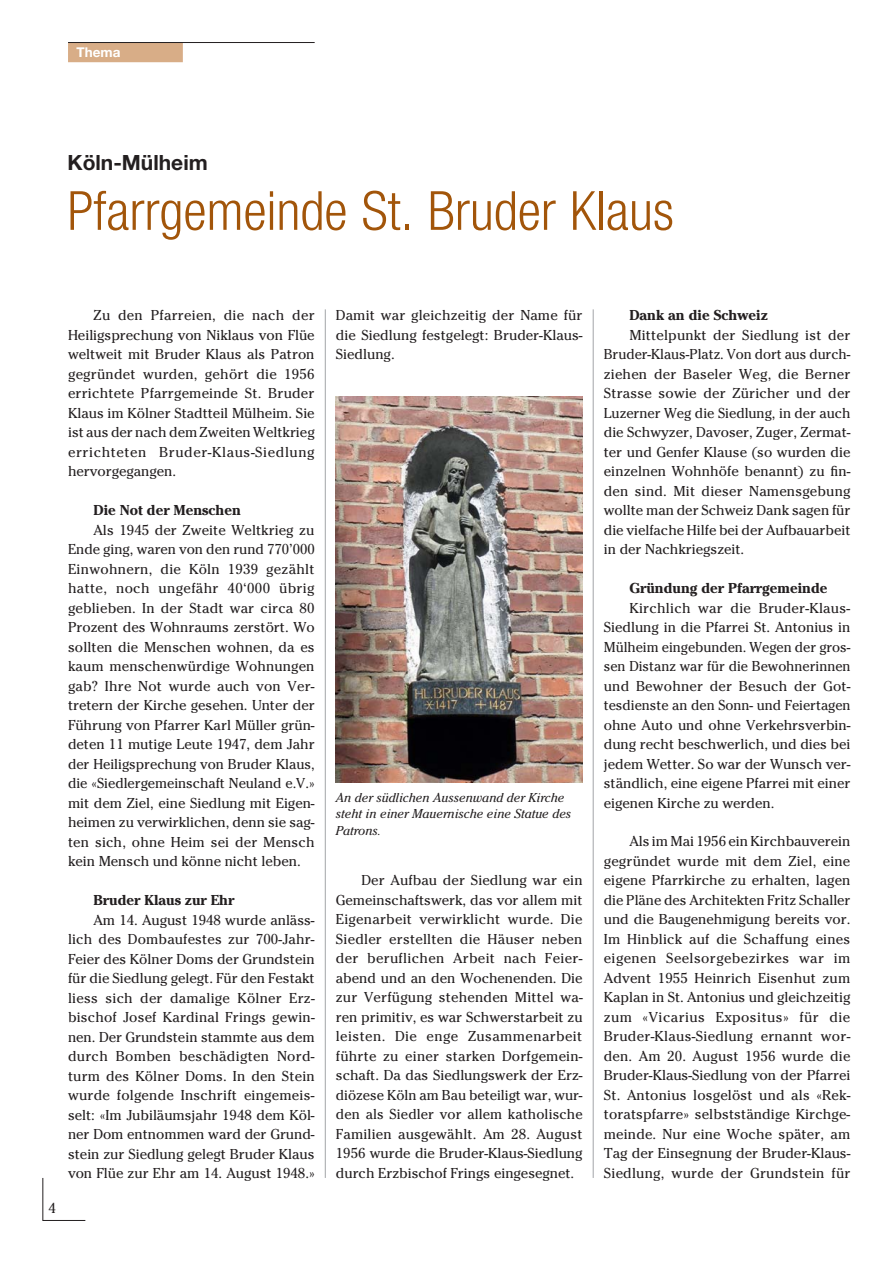
<style>
.page{position:relative;width:893px;height:1263px;background:#fff}
.page>*{position:absolute;margin:0;border:0;box-sizing:border-box;transform-origin:0 0}
.t1{font:300 condensed 54px "Helvetica Neue LT Std";color:#a2550a}
.t2{font:700 21px "Helvetica Neue";color:#231f20}
.t3{font:14.25px/19.5px "Cheltenham";color:#231f20;text-align:justify}
.t4{font:700 14.25px "Cheltenham";color:#231f20}
.t5{font:700 13.5px "Helvetica Neue";color:#fff}
.t6{font:italic 12.75px/16.5px "Cheltenham";color:#231f20}
</style>
<div class="page">
<svg style="left:42px;top:1178px;width:44px;height:43px"></svg>
<div style="left:68px;top:43px;width:115px;height:19px;background:#d8ad87"></div>
<hr style="left:68px;top:42px;width:247px;height:1px;background:#231f20">
<hr style="left:593px;top:309px;width:1px;height:869px;background:#a7a9ac">
<hr style="left:325px;top:309px;width:1px;height:869px;background:#a7a9ac">
<img style="left:336px;top:396px;width:247px;height:386px">
<p class="t5" style="left:77px;top:48px;width:45px">Thema</p>
<h2 class="t2" style="left:68px;top:155px;width:142px">Köln-Mülheim</h2>
<h1 class="t1" style="left:68px;top:191px;width:608px">Pfarrgemeinde St. Bruder Klaus</h1>
<p class="t3" style="left:49px;top:1199px;width:9px">4</p>
<p class="t3" style="left:68px;top:307px;width:248px;text-indent:26px">Zu den Pfarreien, die nach der Heiligsprechung von Niklaus von Flüe weltweit mit Bruder Klaus als Patron gegründet wurden, gehört die 1956 errichtete Pfarrgemeinde St. Bruder Klaus im Kölner Stadtteil Mülheim. Sie ist aus der nach dem Zweiten Weltkrieg errichteten Bruder-Klaus-Siedlung hervorgegangen.</p>
<p class="t4" style="left:94px;top:505px;width:149px">Die Not der Menschen</p>
<p class="t3" style="left:68px;top:521px;width:248px;text-indent:26px">Als 1945 der Zweite Weltkrieg zu Ende ging, waren von den rund 770’000<br>Einwohnern, die Köln 1939 gezählt hatte, noch ungefähr 40‘000 übrig geblieben. In der Stadt war circa 80<br>Prozent des Wohnraums zerstört. Wo sollten die Menschen wohnen, da es kaum menschenwürdige Wohnungen gab? Ihre Not wurde auch von Ver&shy;tretern der Kirche gesehen. Unter der Führung von Pfarrer Karl Müller grün&shy;deten 11 mutige Leute 1947, dem Jahr der Heiligsprechung von Bruder Klaus, die «Siedlergemeinschaft Neuland e.V.» mit dem Ziel, eine Siedlung mit Eigen&shy;heimen zu verwirklichen, denn sie sag&shy;ten sich, ohne Heim sei der Mensch kein Mensch und könne nicht leben.</p>
<p class="t4" style="left:94px;top:895px;width:142px">Bruder Klaus zur Ehr</p>
<p class="t3" style="left:68px;top:911px;width:248px;text-indent:26px">Am 14. August 1948 wurde anläss&shy;lich des Dombaufestes zur 700-Jahr-Feier des Kölner Doms der Grundstein für die Siedlung gelegt. Für den Festakt liess sich der damalige Kölner Erz&shy;bischof Josef Kardinal Frings gewin&shy;nen. Der Grundstein stammte aus dem durch Bomben beschädigten Nord&shy;turm des Kölner Doms. In den Stein wurde folgende Inschrift eingemeis&shy;selt: «Im Jubiläumsjahr 1948 dem Köl&shy;ner Dom entnommen ward der Grund&shy;stein zur Siedlung gelegt Bruder Klaus von Flüe zur Ehr am 14. August 1948.»</p>
<p class="t3" style="left:336px;top:307px;width:248px">Damit war gleichzeitig der Name für die Siedlung festgelegt: Bruder-Klaus-Siedlung.</p>
<p class="t6" style="left:336px;top:790px;width:237px">An der südlichen Aussenwand der Kirche steht in einer Mauernische eine Statue des<br>Patrons.</p>
<p class="t3" style="left:336px;top:872px;width:248px;text-indent:26px">Der Aufbau der Siedlung war ein Gemeinschaftswerk, das vor allem mit Eigenarbeit verwirklicht wurde. Die Siedler erstellten die Häuser neben der beruflichen Arbeit nach Feier&shy;abend und an den Wochenenden. Die zur Verfügung stehenden Mittel wa&shy;ren primitiv, es war Schwerstarbeit zu leisten. Die enge Zusammenarbeit führte zu einer starken Dorfgemein&shy;schaft. Da das Siedlungswerk der Erz&shy;diözese Köln am Bau beteiligt war, wur&shy;den als Siedler vor allem katholische Familien ausgewählt. Am 28. August 1956 wurde die Bruder-Klaus-Siedlung durch Erzbischof Frings eingesegnet.</p>
<p class="t4" style="left:629px;top:310px;width:140px">Dank an die Schweiz</p>
<p class="t3" style="left:604px;top:326px;width:248px;text-indent:26px">Mittelpunkt der Siedlung ist der Bruder-Klaus-Platz. Von dort aus durch&shy;ziehen der Baseler Weg, die Berner Strasse sowie der Züricher und der Luzerner Weg die Siedlung, in der auch die Schwyzer, Davoser, Zuger, Zermat&shy;ter und Genfer Klause (so wurden die einzelnen Wohnhöfe benannt) zu fin&shy;den sind. Mit dieser Namensgebung wollte man der Schweiz Dank sagen für die vielfache Hilfe bei der Aufbauarbeit in der Nachkriegszeit.</p>
<p class="t4" style="left:629px;top:583px;width:200px">Gründung der Pfarrgemeinde</p>
<p class="t3" style="left:604px;top:599px;width:248px;text-indent:26px">Kirchlich war die Bruder-Klaus-Siedlung in die Pfarrei St. Antonius in Mülheim eingebunden. Wegen der gros&shy;sen Distanz war für die Bewohnerinnen und Bewohner der Besuch der Got&shy;tesdienste an den Sonn- und Feiertagen ohne Auto und ohne Verkehrsverbin&shy;dung recht beschwerlich, und dies bei jedem Wetter. So war der Wunsch ver&shy;ständlich, eine eigene Pfarrei mit einer eigenen Kirche zu werden.</p>
<p class="t3" style="left:604px;top:833px;width:248px;text-indent:26px">Als im Mai 1956 ein Kirchbauverein gegründet wurde mit dem Ziel, eine eigene Pfarrkirche zu erhalten, lagen die Pläne des Architekten Fritz Schaller und die Baugenehmigung bereits vor.<br>Im Hinblick auf die Schaffung eines eigenen Seelsorgebezirkes war im Advent 1955 Heinrich Eisenhut zum Kaplan in St. Antonius und gleichzeitig zum «Vicarius Expositus» für die Bruder-Klaus-Siedlung ernannt wor&shy;den. Am 20. August 1956 wurde die Bruder-Klaus-Siedlung von der Pfarrei St. Antonius losgelöst und als «Rek&shy;toratspfarre» selbstständige Kirchge&shy;meinde. Nur eine Woche später, am Tag der Einsegnung der Bruder-Klaus-Siedlung, wurde der Grundstein für</p>
</div>
